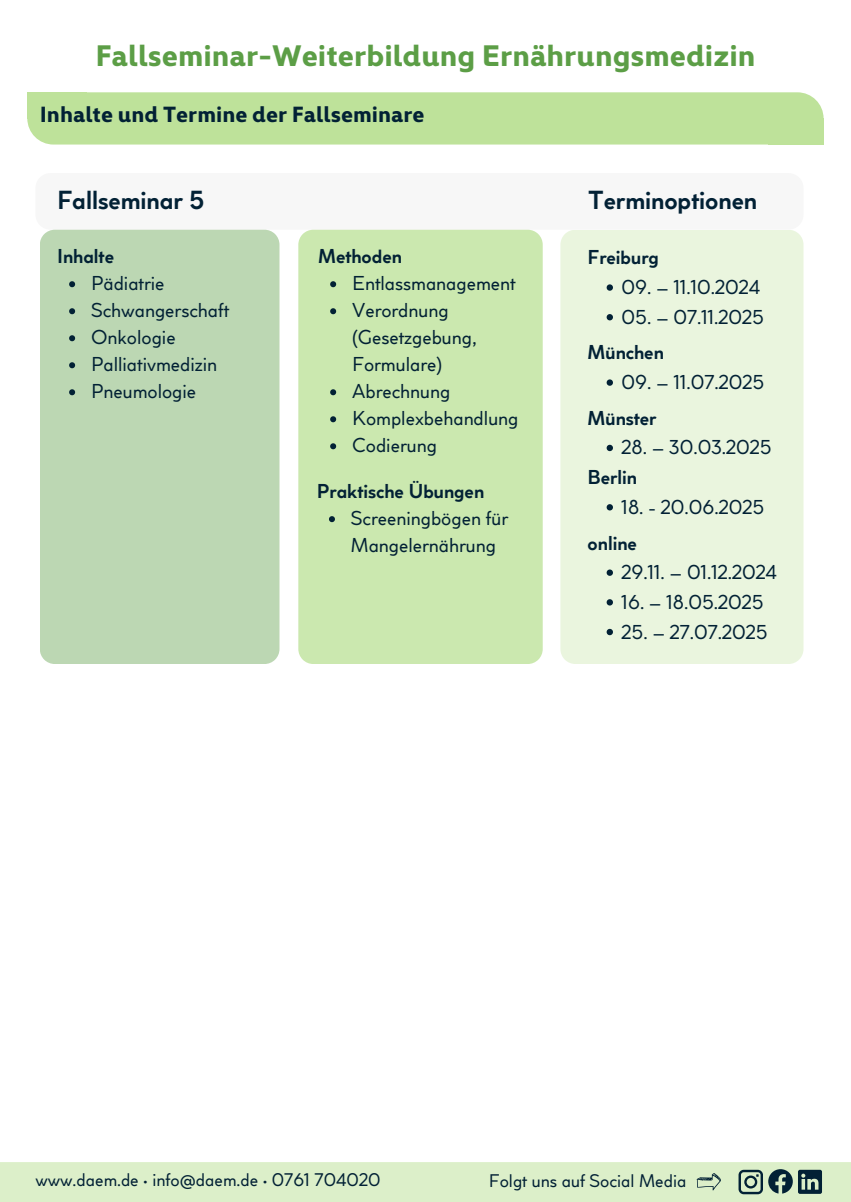
<style>
.page{position:relative;width:851px;height:1202px;background:#fff}
.page>*{position:absolute;margin:0;border:0;box-sizing:border-box;transform-origin:0 0}
.t1{font:700 30px "Kyrial Display Pro";color:#5c9e46}
.t2{font:700 26px "Coco Sharp XS";color:#022135}
.t3{font:700 22.2px "Kyrial Display Pro";color:#022135}
.t4{font:20px/27px "Coco Sharp XS";color:#022135}
.t5{font:700 20px "Coco Sharp XS";color:#022135}
.t6{font:18.2px "Coco Sharp XS";color:#022135}
</style>
<div class="page">
<div style="left:0;top:1162px;width:850px;height:39px;background:#dcefc9"></div>
<div style="left:27px;top:92px;width:796px;height:52px;background:#bee29a;border-radius:26px"></div>
<div style="left:27px;top:92px;width:60px;height:26px;background:#bee29a"></div>
<div style="left:768px;top:118px;width:55px;height:26px;background:#bee29a"></div>
<svg style="left:52px;top:229px;width:478px;height:1px"></svg>
<div style="left:40px;top:230px;width:239px;height:434px;background:#bcd7b3"></div>
<svg style="left:69px;top:281px;width:6px;height:6px"></svg>
<svg style="left:69px;top:308px;width:6px;height:6px"></svg>
<svg style="left:69px;top:335px;width:6px;height:6px"></svg>
<svg style="left:69px;top:362px;width:6px;height:6px"></svg>
<svg style="left:69px;top:389px;width:6px;height:6px"></svg>
<div style="left:560px;top:230px;width:243px;height:433px;background:#eaf5de"></div>
<svg style="left:606px;top:284px;width:7px;height:7px"></svg>
<svg style="left:606px;top:314px;width:7px;height:6px"></svg>
<svg style="left:606px;top:379px;width:7px;height:7px"></svg>
<svg style="left:606px;top:445px;width:7px;height:6px"></svg>
<svg style="left:606px;top:504px;width:7px;height:6px"></svg>
<svg style="left:606px;top:569px;width:7px;height:7px"></svg>
<svg style="left:606px;top:599px;width:7px;height:6px"></svg>
<svg style="left:606px;top:629px;width:7px;height:6px"></svg>
<div style="left:298px;top:230px;width:244px;height:434px;background:#cbe8af"></div>
<svg style="left:330px;top:281px;width:6px;height:6px"></svg>
<svg style="left:330px;top:308px;width:6px;height:6px"></svg>
<svg style="left:330px;top:389px;width:6px;height:6px"></svg>
<svg style="left:330px;top:416px;width:6px;height:6px"></svg>
<svg style="left:330px;top:443px;width:6px;height:6px"></svg>
<svg style="left:329px;top:516px;width:6px;height:6px"></svg>
<h2 class="t1" style="left:95px;top:43px;width:661px">Fallseminar-Weiterbildung Ernährungsmedizin</h2>
<h2 class="t3" style="left:40px;top:105px;width:386px">Inhalte und Termine der Fallseminare</h2>
<p class="t2" style="left:57px;top:184px;width:149px">Fallseminar 5</p>
<p class="t2" style="left:588px;top:184px;width:171px">Terminoptionen</p>
<h4 class="t5" style="left:57px;top:244px;width:58px">Inhalte</h4>
<p class="t4" style="left:91px;top:270px;width:75px">Pädiatrie</p>
<p class="t4" style="left:91px;top:297px;width:139px">Schwangerschaft</p>
<p class="t4" style="left:91px;top:324px;width:86px">Onkologie</p>
<p class="t4" style="left:91px;top:351px;width:128px">Palliativmedizin</p>
<p class="t4" style="left:91px;top:378px;width:107px">Pneumologie</p>
<h4 class="t5" style="left:318px;top:244px;width:85px">Methoden</h4>
<p class="t4" style="left:352px;top:270px;width:165px">Entlassmanagement</p>
<h4 class="t4" style="left:352px;top:297px;width:126px">Verordnung (Gesetzgebung,<br>Formulare)</h4>
<p class="t4" style="left:352px;top:378px;width:100px">Abrechnung</p>
<h4 class="t4" style="left:352px;top:405px;width:168px">Komplexbehandlung</h4>
<p class="t4" style="left:352px;top:432px;width:86px">Codierung</p>
<p class="t5" style="left:317px;top:479px;width:169px">Praktische Übungen</p>
<p class="t4" style="left:351px;top:504px;width:159px">Screeningbögen für<br>Mangelernährung</p>
<h4 class="t5" style="left:587px;top:245px;width:73px">Freiburg</h4>
<p class="t4" style="left:621px;top:273px;width:140px">09. – 11.10.2024</p>
<p class="t4" style="left:621px;top:303px;width:144px">05. – 07.11.2025</p>
<p class="t5" style="left:587px;top:340px;width:78px">München</p>
<p class="t4" style="left:621px;top:368px;width:144px">09. – 11.07.2025</p>
<p class="t5" style="left:587px;top:406px;width:70px">Münster</p>
<h4 class="t4" style="left:621px;top:434px;width:151px">28. – 30.03.2025</h4>
<p class="t5" style="left:587px;top:465px;width:51px">Berlin</p>
<h4 class="t4" style="left:621px;top:493px;width:144px">18. - 20.06.2025</h4>
<p class="t5" style="left:587px;top:530px;width:51px">online</p>
<p class="t4" style="left:621px;top:558px;width:157px">29.11. – 01.12.2024</p>
<h4 class="t4" style="left:621px;top:588px;width:143px">16. – 18.05.2025</h4>
<p class="t4" style="left:621px;top:618px;width:147px">25. – 27.07.2025</p>
<h3 class="t6" style="left:35px;top:1168px;width:346px">www.daem.de • info@daem.de • 0761 704020</h3>
<h1 class="t6" style="left:489px;top:1169px;width:199px">Folgt uns auf Social Media</h1>
</div>
